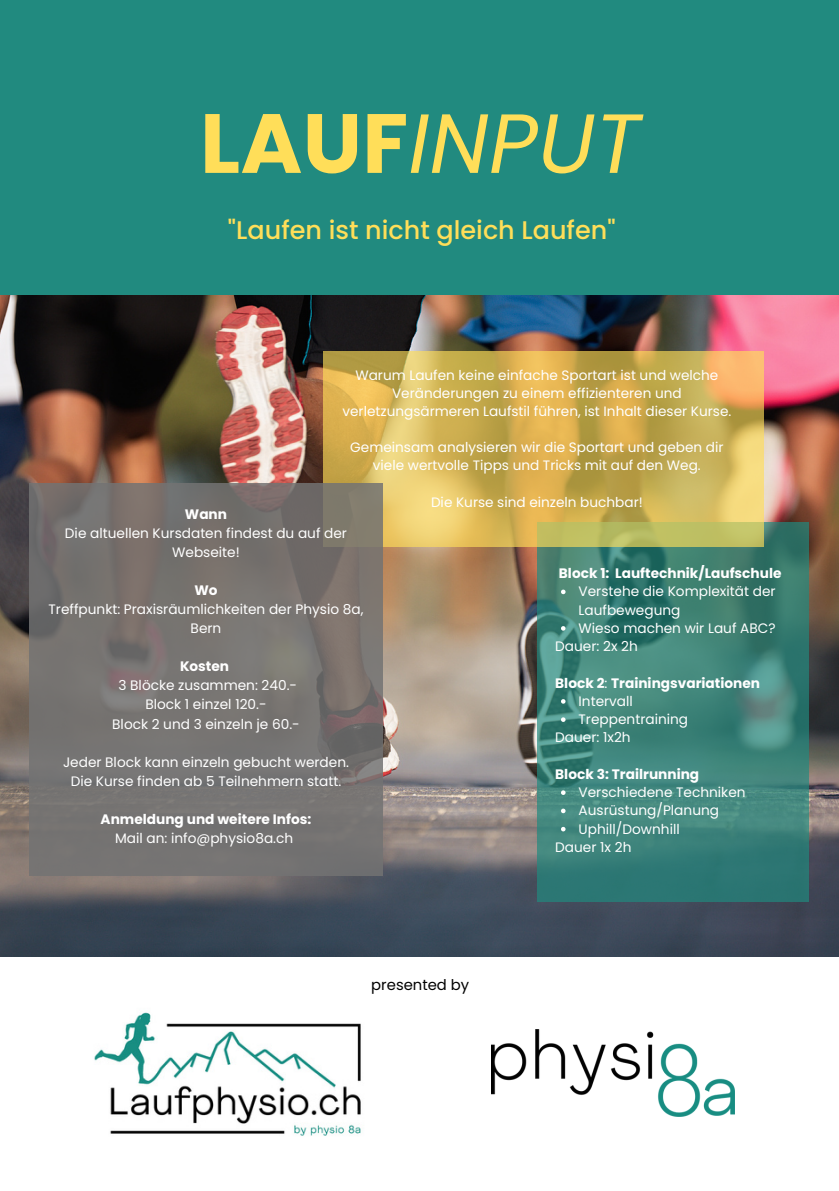
<style>
.page{position:relative;width:839px;height:1191px;background:#fff}
.page>*{position:absolute;margin:0;border:0;box-sizing:border-box;transform-origin:0 0}
.t1{font:italic 83.8px "Poppins";letter-spacing:.005em;color:#ffde59}
.t2{font:500 25.4px "Poppins";color:#ffde59}
.t3{font:14.8px "Poppins";color:#000}
.t4{font:13.6px/18.2px "Poppins";color:#fff;text-align:center}
.t5{font:700 13.6px "Poppins";color:#fff}
.s1{font-weight:700;font-style:normal}
.s2{font-weight:400}
</style>
<div class="page">
<div style="left:0;top:0;width:838px;height:312px;background:#218a7f"></div>
<img style="left:0;top:295px;width:838px;height:661px">
<img style="left:491px;top:1029px;width:243px;height:87px">
<img style="left:94px;top:1012px;width:267px;height:124px">
<svg style="left:537px;top:522px;width:271px;height:380px;background:#3d8177"></svg>
<svg style="left:323px;top:351px;width:440px;height:196px;background:#d1b357"></svg>
<svg style="left:561px;top:590px;width:4px;height:4px"></svg>
<svg style="left:561px;top:626px;width:4px;height:5px"></svg>
<svg style="left:561px;top:699px;width:4px;height:5px"></svg>
<svg style="left:561px;top:717px;width:4px;height:5px"></svg>
<svg style="left:561px;top:790px;width:4px;height:5px"></svg>
<svg style="left:561px;top:809px;width:4px;height:4px"></svg>
<svg style="left:561px;top:827px;width:4px;height:4px"></svg>
<div style="left:29px;top:484px;width:353px;height:392px;background:#737373"></div>
<p class="t1" style="left:200px;top:85px;width:442px"><span class="s1">LAUF</span>INPUT</p>
<p class="t2" style="left:228px;top:213px;width:389px">"Laufen ist nicht gleich Laufen"</p>
<p class="t4" style="left:342px;top:366px;width:390px">Warum Laufen keine einfache Sportart ist und welche<br>Veränderungen zu einem effizienteren und verletzungsärmeren Laufstil führen, ist Inhalt dieser Kurse.</p>
<p class="t4" style="left:350px;top:438px;width:375px">Gemeinsam analysieren wir die Sportart und geben dir viele wertvolle Tipps und Tricks mit auf den Weg.</p>
<p class="t4" style="left:431px;top:493px;width:213px">Die Kurse sind einzeln buchbar!</p>
<p class="t5" style="left:185px;top:505px;width:44px">Wann</p>
<p class="t4" style="left:65px;top:524px;width:283px;line-height:19px">Die altuellen Kursdaten findest du auf der<br>Webseite!</p>
<p class="t5" style="left:194px;top:581px;width:25px">Wo</p>
<p class="t4" style="left:49px;top:600px;width:316px;line-height:19px">Treffpunkt: Praxisräumlichkeiten der Physio 8a,<br>Bern</p>
<p class="t5" style="left:180px;top:657px;width:51px">Kosten</p>
<p class="t4" style="left:118px;top:677px;width:180px">3 Blöcke zusammen: 240.-</p>
<p class="t4" style="left:145px;top:696px;width:123px">Block 1 einzel 120.-</p>
<p class="t4" style="left:112px;top:715px;width:189px">Block 2 und 3 einzeln je 60.-</p>
<p class="t4" style="left:63px;top:753px;width:287px">Jeder Block kann einzeln gebucht werden.</p>
<p class="t4" style="left:71px;top:772px;width:272px">Die Kurse finden ab 5 Teilnehmern statt.</p>
<p class="t5" style="left:101px;top:809px;width:212px">Anmeldung und weitere Infos:</p>
<p class="t4" style="left:115px;top:829px;width:179px">Mail an: info@physio8a.ch</p>
<p class="t3" style="left:371px;top:975px;width:99px">presented by</p>
<p class="t5" style="left:559px;top:564px;width:224px">Block 1: Lauftechnik/Laufschule</p>
<p class="t4" style="left:578px;top:583px;width:198px;text-align:left">Verstehe die Komplexität der<br>Laufbewegung</p>
<p class="t4" style="left:578px;top:619px;width:198px">Wieso machen wir Lauf ABC?</p>
<p class="t4" style="left:555px;top:637px;width:84px">Dauer: 2x 2h</p>
<p class="t5" style="left:555px;top:673px;width:206px">Block 2<span class="s2">:</span> Trainingsvariationen</p>
<p class="t4" style="left:578px;top:692px;width:56px">Intervall</p>
<p class="t4" style="left:578px;top:710px;width:111px">Treppentraining</p>
<p class="t4" style="left:555px;top:729px;width:77px">Dauer: 1x2h</p>
<p class="t5" style="left:555px;top:765px;width:145px">Block 3: Trailrunning</p>
<p class="t4" style="left:578px;top:783px;width:168px">Verschiedene Techniken</p>
<p class="t4" style="left:578px;top:802px;width:142px">Ausrüstung/Planung</p>
<p class="t4" style="left:578px;top:820px;width:103px">Uphill/Downhill</p>
<p class="t4" style="left:555px;top:838px;width:78px">Dauer 1x 2h</p>
</div>
